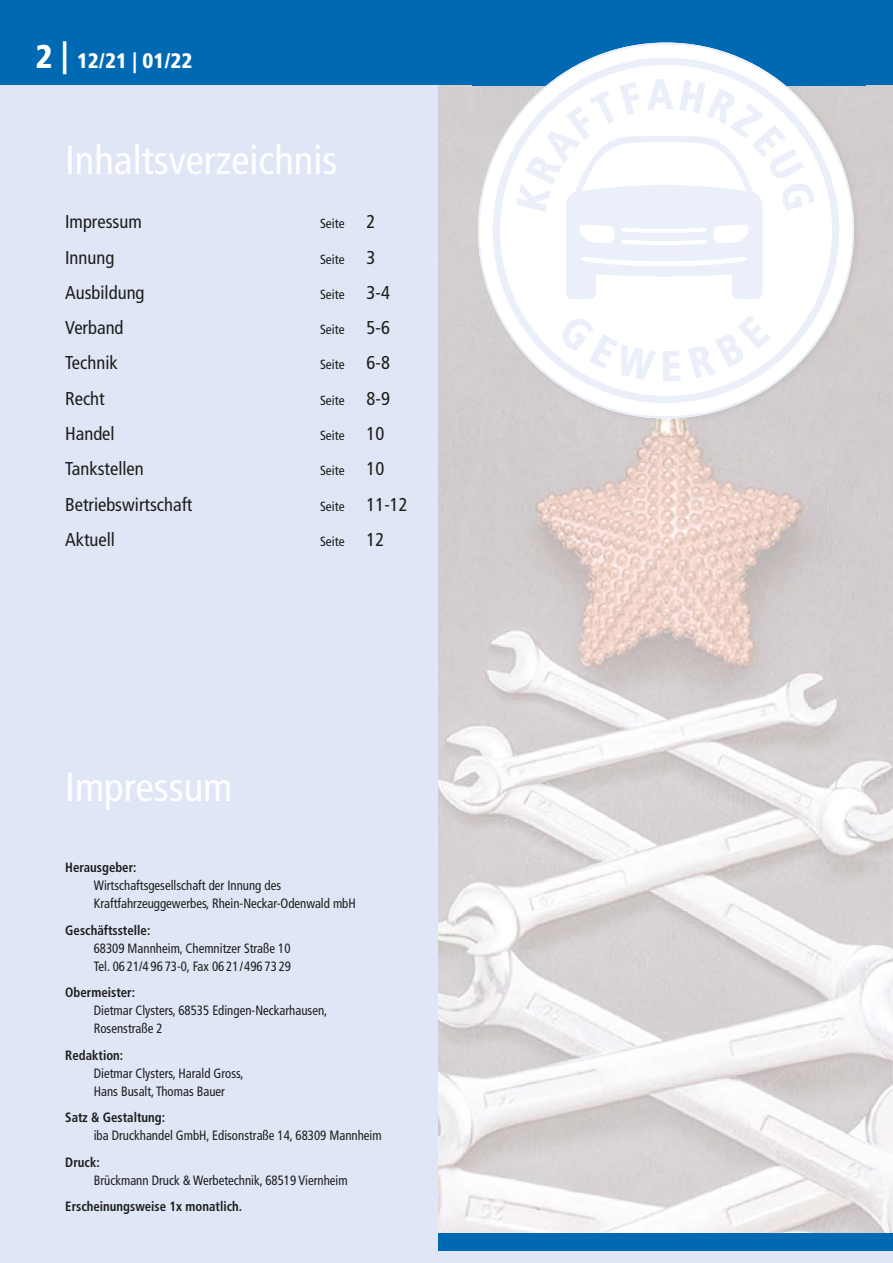
<style>
.page{position:relative;width:893px;height:1263px;background:#fff}
.page>*{position:absolute;margin:0;border:0;box-sizing:border-box;transform-origin:0 0}
.t1{font:condensed 40.5px "Frutiger";color:#fff}
.t2{font:900 condensed 21px "Frutiger";color:#fff}
.t3{font:condensed 18.6px "Frutiger";color:#1d1d1b}
.t4{font:condensed 13.5px/18px "Frutiger";color:#1d1d1b;scale:.95 1}
.t5{font:700 condensed 13.5px "Frutiger";color:#1d1d1b;scale:.95 1}
.t6{font:condensed 13.2px "Frutiger";color:#1d1d1b}
.s1{font-size:33px}
.s2{font-size:18.6px}
</style>
<div class="page">
<img style="left:437px;top:85px;width:456px;height:1148px">
<div style="left:424px;top:1250px;width:469px;height:13px;background:#dfe6f6"></div>
<div style="left:434px;top:1233px;width:459px;height:17px;background:#0069b4"></div>
<div style="left:0;top:0;width:437px;height:1263px;background:#dfe6f6"></div>
<div style="left:0;top:0;width:893px;height:85px;background:#0069b4"></div>
<img style="left:472px;top:42px;width:394px;height:388px">
<img style="left:478px;top:43px;width:376px;height:375px;border-radius:50%">
<h2 class="t2" style="left:36px;top:54px;width:158px"><span class="s1">2 |</span> 12/21 | 01/22</h2>
<h1 class="t1" style="left:65px;top:144px;width:274px">Inhaltsverzeichnis</h1>
<h3 class="t3" style="left:65px;top:214px;width:78px">Impressum</h3>
<p class="t6" style="left:320px;top:219px;width:57px">Seite <span class="s2">2</span></p>
<h3 class="t3" style="left:65px;top:250px;width:51px">Innung</h3>
<p class="t6" style="left:320px;top:254px;width:57px">Seite <span class="s2">3</span></p>
<h3 class="t3" style="left:65px;top:285px;width:81px">Ausbildung</h3>
<p class="t6" style="left:320px;top:289px;width:71px">Seite <span class="s2">3-4</span></p>
<h3 class="t3" style="left:65px;top:320px;width:60px">Verband</h3>
<p class="t6" style="left:320px;top:324px;width:71px">Seite <span class="s2">5-6</span></p>
<h3 class="t3" style="left:65px;top:355px;width:54px">Technik</h3>
<p class="t6" style="left:320px;top:360px;width:71px">Seite <span class="s2">6-8</span></p>
<h3 class="t3" style="left:65px;top:391px;width:41px">Recht</h3>
<p class="t6" style="left:320px;top:395px;width:71px">Seite <span class="s2">8-9</span></p>
<h3 class="t3" style="left:65px;top:426px;width:51px">Handel</h3>
<p class="t6" style="left:320px;top:430px;width:66px">Seite <span class="s2">10</span></p>
<h3 class="t3" style="left:65px;top:461px;width:80px">Tankstellen</h3>
<p class="t6" style="left:320px;top:465px;width:66px">Seite <span class="s2">10</span></p>
<h3 class="t3" style="left:65px;top:497px;width:129px">Betriebswirtschaft</h3>
<p class="t6" style="left:320px;top:501px;width:89px">Seite <span class="s2">11-12</span></p>
<h3 class="t3" style="left:65px;top:532px;width:51px">Aktuell</h3>
<p class="t6" style="left:320px;top:536px;width:66px">Seite <span class="s2">12</span></p>
<h1 class="t1" style="left:65px;top:771px;width:169px">Impressum</h1>
<p class="t5" style="left:65px;top:862px;width:77px">Herausgeber:</p>
<p class="t4" style="left:94px;top:878px;width:277px">Wirtschaftsgesellschaft der Innung des<br>Kraftfahrzeuggewerbes, Rhein-Neckar-Odenwald mbH</p>
<p class="t5" style="left:65px;top:925px;width:91px">Geschäftsstelle:</p>
<p class="t4" style="left:94px;top:940px;width:209px">68309 Mannheim, Chemnitzer Straße 10<br>Tel. 06 21/4 96 73-0, Fax 06 21/496 73 29</p>
<p class="t5" style="left:65px;top:987px;width:75px">Obermeister:</p>
<p class="t4" style="left:94px;top:1003px;width:247px">Dietmar Clysters, 68535 Edingen-Neckarhausen,<br>Rosenstraße 2</p>
<p class="t5" style="left:65px;top:1050px;width:63px">Redaktion:</p>
<p class="t4" style="left:94px;top:1065px;width:159px">Dietmar Clysters, Harald Gross,<br>Hans Busalt, Thomas Bauer</p>
<p class="t5" style="left:65px;top:1112px;width:107px">Satz &amp; Gestaltung:</p>
<p class="t4" style="left:94px;top:1128px;width:305px">iba Druckhandel GmbH, Edisonstraße 14, 68309 Mannheim</p>
<p class="t5" style="left:65px;top:1157px;width:38px">Druck:</p>
<p class="t4" style="left:94px;top:1172px;width:269px">Brückmann Druck &amp; Werbetechnik, 68519 Viernheim</p>
<p class="t5" style="left:65px;top:1201px;width:188px">Erscheinungsweise 1x monatlich.</p>
</div>
